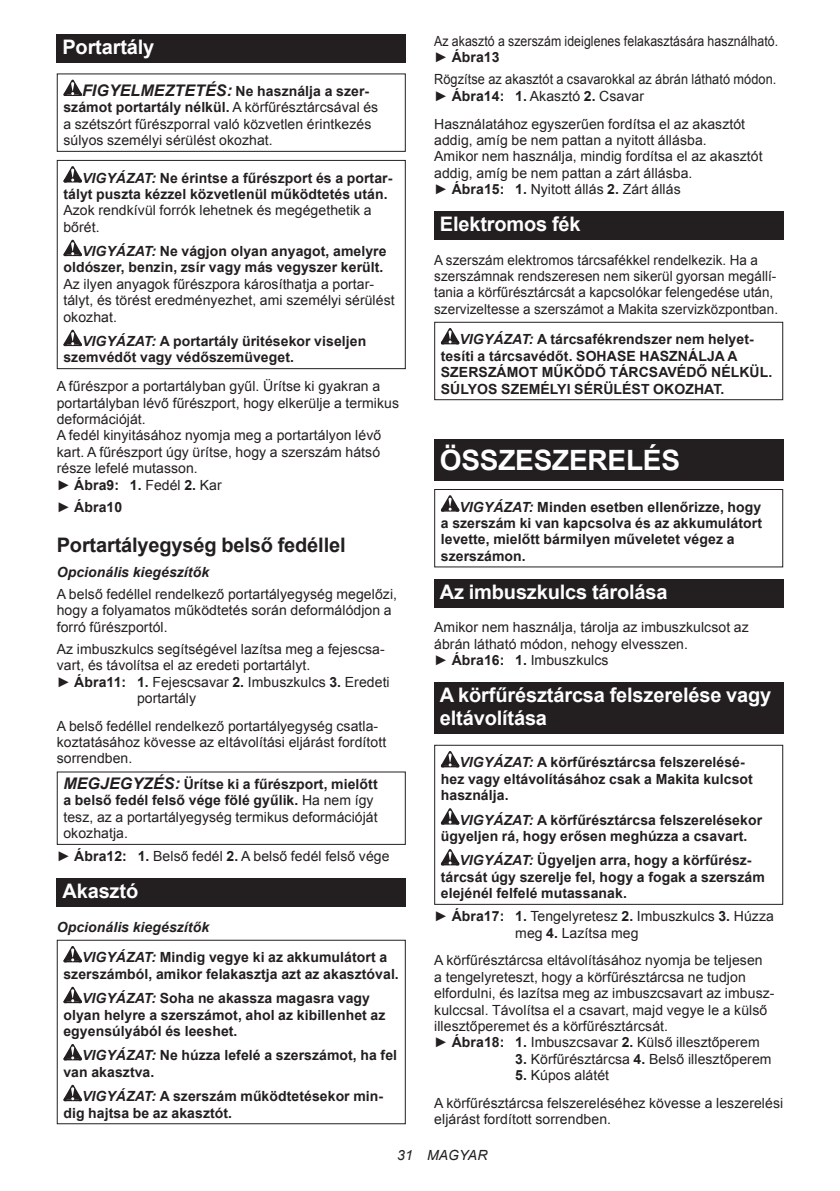
<style>
.page{position:relative;width:840px;height:1191px;background:#fff}
.page>*{position:absolute;margin:0;border:0;box-sizing:border-box;transform-origin:0 0}
.t1{font:700 28px "Arial";letter-spacing:-.01em;color:#fff}
.t2{font:700 20px/23.4px "Arial";letter-spacing:-.01em;color:#fff}
.t3{font:700 20px "Arial";letter-spacing:-.01em;color:#231f20}
.t4{font:14px/16.4px "Arial";letter-spacing:.005em;color:#231f20}
.t5{font:700 14px/16.4px "Arial";letter-spacing:.005em;color:#231f20}
.t6{font:14px/16.4px "Arial";letter-spacing:.005em;color:#231f20;scale:.96 1}
.t7{font:italic 700 14px/30.6px "Arial";letter-spacing:.005em;color:#231f20}
.t8{font:14px/16.4px "Arial";letter-spacing:.005em;color:#231f20;scale:.91 1}
.t9{font:14px/16.4px "Arial";letter-spacing:.005em;color:#231f20;scale:.88 1}
.t10{font:italic 14px "Arial";letter-spacing:.005em;color:#231f20}
.s1{font-weight:700;font-style:italic;font-size:16px}
.s2{font-weight:700}
.s3{font-style:italic}
.s4{font-weight:400}
.s5{font-style:normal}
</style>
<div class="page">
<div style="left:57px;top:34px;width:348px;height:29px;background:#231f20"></div>
<svg style="left:63px;top:80px;width:19px;height:16px"></svg>
<div style="left:57px;top:73px;width:348px;height:79px;border:1px solid #231f20"></div>
<svg style="left:63px;top:166px;width:19px;height:16px"></svg>
<svg style="left:63px;top:240px;width:19px;height:16px"></svg>
<svg style="left:63px;top:330px;width:19px;height:16px"></svg>
<div style="left:57px;top:160px;width:348px;height:209px;border:1px solid #231f20"></div>
<div style="left:57px;top:771px;width:348px;height:74px;border:1px solid #231f20"></div>
<div style="left:57px;top:878px;width:348px;height:28px;background:#231f20"></div>
<svg style="left:63px;top:946px;width:19px;height:16px"></svg>
<svg style="left:63px;top:986px;width:19px;height:17px"></svg>
<svg style="left:63px;top:1044px;width:19px;height:16px"></svg>
<svg style="left:63px;top:1084px;width:19px;height:17px"></svg>
<div style="left:57px;top:939px;width:348px;height:185px;border:1px solid #231f20"></div>
<div style="left:434px;top:211px;width:348px;height:29px;background:#231f20"></div>
<svg style="left:440px;top:328px;width:19px;height:16px"></svg>
<div style="left:434px;top:322px;width:348px;height:78px;border:1px solid #231f20"></div>
<div style="left:434px;top:440px;width:348px;height:41px;background:#231f20"></div>
<svg style="left:440px;top:495px;width:19px;height:16px"></svg>
<div style="left:434px;top:489px;width:348px;height:78px;border:1px solid #231f20"></div>
<div style="left:434px;top:579px;width:348px;height:28px;background:#231f20"></div>
<div style="left:434px;top:682px;width:348px;height:52px;background:#231f20"></div>
<svg style="left:440px;top:751px;width:19px;height:16px"></svg>
<svg style="left:440px;top:808px;width:19px;height:16px"></svg>
<svg style="left:440px;top:849px;width:19px;height:16px"></svg>
<div style="left:434px;top:744px;width:348px;height:161px;border:1px solid #231f20"></div>
<h2 class="t2" style="left:62px;top:36px;width:93px">Portartály</h2>
<p class="t4" style="left:63px;top:83px;width:316px;text-indent:19px"><span class="s1">FIGYELMEZTETÉS:</span> <span class="s2">Ne használja a szer&shy;számot portartály nélkül.</span> A körfűrésztárcsával és a szétszórt fűrészporral való közvetlen érintkezés súlyos személyi sérülést okozhat.</p>
<p class="t5" style="left:63px;top:170px;width:330px;text-indent:19px"><span class="s3">VIGYÁZAT:</span> Ne érintse a fűrészport és a portar&shy;tályt puszta kézzel közvetlenül működtetés után.</p>
<p class="t4" style="left:63px;top:202px;width:309px">Azok rendkívül forrók lehetnek és megégethetik a bőrét.</p>
<p class="t5" style="left:63px;top:243px;width:324px;text-align:right"><span class="s3">VIGYÁZAT:</span> Ne vágjon olyan anyagot, amelyre oldószer, benzin, zsír vagy más vegyszer került.</p>
<p class="t4" style="left:63px;top:276px;width:332px">Az ilyen anyagok fűrészpora károsíthatja a portar&shy;tályt, és törést eredményezhet, ami személyi sérülést okozhat.</p>
<p class="t5" style="left:63px;top:333px;width:304px;text-indent:19px"><span class="s3">VIGYÁZAT:</span> A portartály üritésekor viseljen szemvédőt vagy védőszemüveget.</p>
<p class="t4" style="left:57px;top:378px;width:344px">A fűrészpor a portartályban gyűl. Ürítse ki gyakran a portartályban lévő fűrészport, hogy elkerülje a termikus deformációját.<br>A fedél kinyitásához nyomja meg a portartályon lévő kart. A fűrészport úgy ürítse, hogy a szerszám hátsó része lefelé mutasson.<br>► <span class="s2">Ábra9: 1.</span> Fedél <span class="s2">2.</span> Kar</p>
<p class="t5" style="left:57px;top:499px;width:67px"><span class="s4">►</span> Ábra10</p>
<h2 class="t3" style="left:57px;top:531px;width:290px">Portartályegység belső fedéllel</h2>
<p class="t7" style="left:57px;top:557px;width:154px">Opcionális kiegészítők</p>
<p class="t4" style="left:57px;top:586px;width:341px">A belső fedéllel rendelkező portartályegység megelőzi, hogy a folyamatos működtetés során deformálódjon a forró fűrészportól.</p>
<p class="t4" style="left:57px;top:641px;width:329px">Az imbuszkulcs segítségével lazítsa meg a fejescsa-</p>
<p class="t4" style="left:57px;top:657px;width:255px">vart, és távolítsa el az eredeti portartályt.</p>
<p class="t4" style="left:57px;top:673px;width:334px">► <span class="s2">Ábra11: 1.</span> Fejescsavar <span class="s2">2.</span> Imbuszkulcs <span class="s2">3.</span> Eredeti</p>
<p class="t4" style="left:137px;top:690px;width:61px">portartály</p>
<p class="t4" style="left:57px;top:717px;width:331px">A belső fedéllel rendelkező portartályegység csatla&shy;koztatásához kövesse az eltávolítási eljárást fordított sorrendben.</p>
<p class="t4" style="left:63px;top:776px;width:315px"><span class="s1">MEGJEGYZÉS:</span> <span class="s2">Ürítse ki a fűrészport, mielőtt a belső fedél felső vége fölé gyűlik.</span> Ha nem így tesz, az a portartályegység termikus deformációját okozhatja.</p>
<p class="t4" style="left:57px;top:848px;width:334px">► <span class="s2">Ábra12: 1.</span> Belső fedél <span class="s2">2.</span> A belső fedél felső vége</p>
<h2 class="t2" style="left:62px;top:880px;width:77px">Akasztó</h2>
<p class="t7" style="left:82px;top:912px;width:306px;text-indent:-25px">Opcionális kiegészítők<br>VIGYÁZAT: <span class="s5">Mindig vegye ki az akkumulátort a</span></p>
<p class="t5" style="left:82px;top:962px;width:318px;line-height:24.4px;text-indent:-19px">szerszámból, amikor felakasztja azt az akasztóval.<br><span class="s3">VIGYÁZAT:</span> Soha ne akassza magasra vagy</p>
<p class="t5" style="left:63px;top:1006px;width:323px">olyan helyre a szerszámot, ahol az kibillenhet az egyensúlyából és leeshet.</p>
<p class="t5" style="left:63px;top:1047px;width:335px;text-indent:19px"><span class="s3">VIGYÁZAT:</span> Ne húzza lefelé a szerszámot, ha fel van akasztva.</p>
<p class="t5" style="left:63px;top:1088px;width:321px;text-indent:19px"><span class="s3">VIGYÁZAT:</span> A szerszám működtetésekor min&shy;dig hajtsa be az akasztót.</p>
<p class="t9" style="left:434px;top:33px;width:392px">Az akasztó a szerszám ideiglenes felakasztására használható. ► <span class="s2">Ábra13</span></p>
<p class="t8" style="left:434px;top:71px;width:377px">Rögzítse az akasztót a csavarokkal az ábrán látható módon. ► <span class="s2">Ábra14: 1.</span> Akasztó <span class="s2">2.</span> Csavar</p>
<p class="t4" style="left:434px;top:116px;width:330px">Használatához egyszerűen fordítsa el az akasztót addig, amíg be nem pattan a nyitott állásba.<br>Amikor nem használja, mindig fordítsa el az akasztót addig, amíg be nem pattan a zárt állásba.<br>► <span class="s2">Ábra15: 1.</span> Nyitott állás <span class="s2">2.</span> Zárt állás</p>
<h2 class="t2" style="left:439px;top:213px;width:142px">Elektromos fék</h2>
<p class="t6" style="left:434px;top:252px;width:359px">A szerszám elektromos tárcsafékkel rendelkezik. Ha a szerszámnak rendszeresen nem sikerül gyorsan megállí&shy;tania a körfűrésztárcsát a kapcsolókar felengedése után, szervizeltesse a szerszámot a Makita szervizközpontban.</p>
<p class="t5" style="left:440px;top:332px;width:333px;text-indent:19px"><span class="s3">VIGYÁZAT:</span> A tárcsafékrendszer nem helyet&shy;tesíti a tárcsavédőt. SOHASE HASZNÁLJA A SZERSZÁMOT MŰKÖDŐ TÁRCSAVÉDŐ NÉLKÜL.<br>SÚLYOS SZEMÉLYI SÉRÜLÉST OKOZHAT.</p>
<h1 class="t1" style="left:439px;top:441px;width:241px">ÖSSZESZERELÉS</h1>
<p class="t5" style="left:440px;top:499px;width:322px;text-indent:19px"><span class="s3">VIGYÁZAT:</span> Minden esetben ellenőrizze, hogy a szerszám ki van kapcsolva és az akkumulátort levette, mielőtt bármilyen műveletet végez a szerszámon.</p>
<h2 class="t2" style="left:439px;top:580px;width:229px">Az imbuszkulcs tárolása</h2>
<p class="t4" style="left:434px;top:619px;width:316px">Amikor nem használja, tárolja az imbuszkulcsot az ábrán látható módon, nehogy elvesszen.<br>► <span class="s2">Ábra16: 1.</span> Imbuszkulcs</p>
<h2 class="t2" style="left:439px;top:684px;width:333px">A körfűrésztárcsa felszerelése vagy eltávolítása</h2>
<p class="t5" style="left:440px;top:754px;width:313px;text-indent:19px"><span class="s3">VIGYÁZAT:</span> A körfűrésztárcsa felszerelésé&shy;hez vagy eltávolításához csak a Makita kulcsot használja.</p>
<p class="t5" style="left:440px;top:812px;width:322px;text-indent:19px"><span class="s3">VIGYÁZAT:</span> A körfűrésztárcsa felszerelésekor ügyeljen rá, hogy erősen meghúzza a csavart.</p>
<p class="t5" style="left:440px;top:852px;width:325px;text-indent:19px"><span class="s3">VIGYÁZAT:</span> Ügyeljen arra, hogy a körfűrész&shy;tárcsát úgy szerelje fel, hogy a fogak a szerszám elejénél felfelé mutassanak.</p>
<p class="t4" style="left:515px;top:908px;width:260px;text-indent:-81px">► <span class="s2">Ábra17: 1.</span> Tengelyretesz <span class="s2">2.</span> Imbuszkulcs <span class="s2">3.</span> Húzza meg <span class="s2">4.</span> Lazítsa meg</p>
<p class="t4" style="left:434px;top:952px;width:341px">A körfűrésztárcsa eltávolításához nyomja be teljesen<br>a tengelyreteszt, hogy a körfűrésztárcsa ne tudjon elfordulni, és lazítsa meg az imbuszcsavart az imbusz&shy;kulccsal. Távolítsa el a csavart, majd vegye le a külső illesztőperemet és a körfűrésztárcsát.<br>► <span class="s2">Ábra18: 1.</span> Imbuszcsavar <span class="s2">2.</span> Külső illesztőperem</p>
<p class="t4" style="left:515px;top:1050px;width:258px"><span class="s2">3.</span> Körfűrésztárcsa <span class="s2">4.</span> Belső illesztőperem</p>
<p class="t4" style="left:434px;top:1061px;width:350px;line-height:27.8px;text-indent:81px"><span class="s2">5.</span> Kúpos alátét<br>A körfűrésztárcsa felszereléséhez kövesse a leszerelési</p>
<p class="t4" style="left:434px;top:1111px;width:178px">eljárást fordított sorrendben.</p>
<p class="t10" style="left:397px;top:1146px;width:92px">31 MAGYAR</p>
</div>
